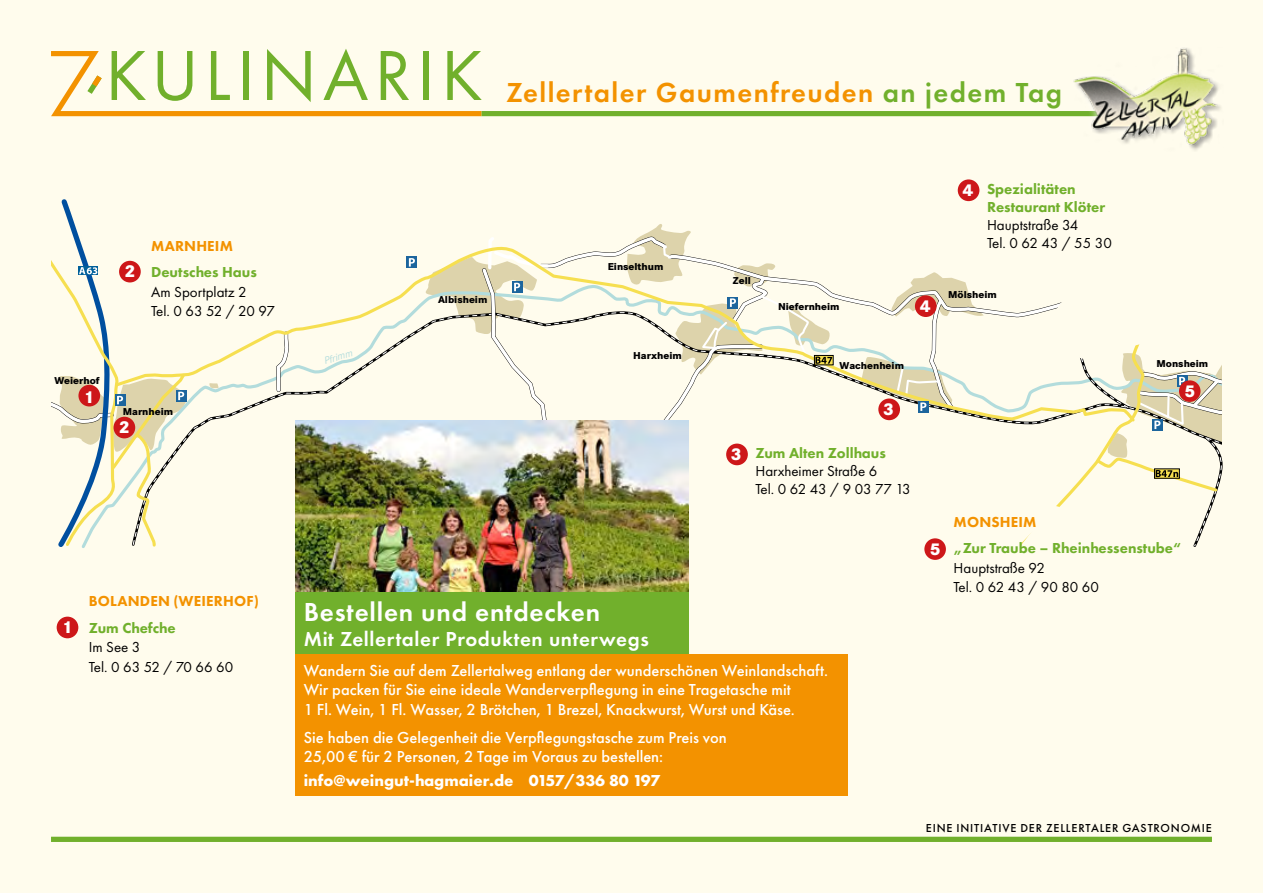
<style>
.page{position:relative;width:1263px;height:893px;background:#fffced}
.page>*{position:absolute;margin:0;border:0;box-sizing:border-box;transform-origin:0 0}
.t1{font:73.35px "Futura PT";letter-spacing:.08em;color:#71b02c}
.t2{font:600 28.5px "Futura PT";letter-spacing:.05em;color:#f39200}
.t3{font:600 27px "Futura PT";letter-spacing:.03em;color:#fff}
.t4{font:600 21px "Futura PT";letter-spacing:.03em;color:#fff}
.t5{font:800 17.85px "Corporate S";color:#fff}
.t6{font:800 17.7px "Corporate S";color:#fff}
.t7{font:500 16.5px/19.5px "Futura PT";color:#fff}
.t8{font:700 16.5px "Futura PT";color:#fff}
.t9{font:15px/19.5px "Futura PT";color:#000}
.t10{font:800 15px/18px "Futura PT";color:#71b02c}
.t11{font:800 15px "Futura PT";letter-spacing:.01em;color:#f39200}
.t12{font:500 12px "Futura PT";letter-spacing:.07em;color:#000}
.t13{font:800 10.35px "Corporate S";color:#000}
.t14{font:italic 10.35px "Corporate S";color:#b2dcdc}
.s1{color:#71b02c}
</style>
<div class="page">
<svg style="left:188px;top:256px;width:806px;height:179px"></svg>
<svg style="left:861px;top:272px;width:123px;height:140px"></svg>
<div style="left:814px;top:355px;width:19px;height:10px;border:1px solid #000"></div>
<svg style="left:407px;top:257px;width:10px;height:11px"></svg>
<svg style="left:409px;top:258px;width:6px;height:9px"></svg>
<svg style="left:51px;top:199px;width:137px;height:349px"></svg>
<div style="left:78px;top:385px;width:22px;height:21px;background:#cd1719;border-radius:50%"></div>
<div style="left:57px;top:617px;width:21px;height:21px;background:#cd1719;border-radius:50%"></div>
<div style="left:878px;top:398px;width:22px;height:22px;background:#cd1719;border-radius:50%"></div>
<div style="left:915px;top:295px;width:21px;height:22px;background:#cd1719;border-radius:50%"></div>
<div style="left:482px;top:111px;width:637px;height:5px;background:#71b02c"></div>
<div style="left:1066px;top:41px;width:157px;height:111px;background:#fffced"></div>
<img style="left:1069px;top:48px;width:152px;height:102px">
<svg style="left:51px;top:51px;width:431px;height:65px"></svg>
<svg style="left:421px;top:224px;width:411px;height:242px"></svg>
<div style="left:51px;top:837px;width:1161px;height:5px;background:#71b02c"></div>
<svg style="left:994px;top:302px;width:229px;height:245px"></svg>
<div style="left:958px;top:179px;width:21px;height:22px;background:#cd1719;border-radius:50%"></div>
<div style="left:924px;top:538px;width:22px;height:22px;background:#cd1719;border-radius:50%"></div>
<img style="left:295px;top:420px;width:394px;height:172px">
<div style="left:295px;top:592px;width:394px;height:62px;background:#71b02c"></div>
<div style="left:295px;top:654px;width:553px;height:142px;background:#f39200"></div>
<div style="left:119px;top:261px;width:22px;height:21px;background:#cd1719;border-radius:50%"></div>
<div style="left:114px;top:417px;width:21px;height:21px;background:#cd1719;border-radius:50%"></div>
<div style="left:726px;top:444px;width:22px;height:21px;background:#cd1719;border-radius:50%"></div>
<h1 class="t1" style="left:105px;top:32px;width:379px">KULINARIK</h1>
<h2 class="t2" style="left:506px;top:75px;width:557px">Zellertaler Gaumenfreuden <span class="s1">an jedem Tag</span></h2>
<p class="t5" style="left:124px;top:261px;width:12px">2</p>
<p class="t11" style="left:151px;top:236px;width:83px">MARNHEIM</p>
<p class="t10" style="left:151px;top:263px;width:107px">Deutsches Haus</p>
<p class="t9" style="left:151px;top:282px;width:125px">Am Sportplatz 2<br>Tel. 0 63 52 / 20 97</p>
<p class="t14" style="left:323px;top:355px;width:31px;rotate:-17deg">Pfrimm</p>
<p class="t13" style="left:438px;top:294px;width:51px">Albisheim</p>
<p class="t13" style="left:608px;top:261px;width:57px">Einselthum</p>
<p class="t13" style="left:633px;top:349px;width:50px">Harxheim</p>
<p class="t13" style="left:733px;top:275px;width:19px">Zell</p>
<p class="t6" style="left:962px;top:179px;width:12px">4</p>
<p class="t10" style="left:987px;top:180px;width:120px">Spezialitäten<br>Restaurant Klöter</p>
<p class="t9" style="left:987px;top:216px;width:126px;line-height:18px">Hauptstraße 34<br>Tel. 0 62 43 / 55 30</p>
<p class="t13" style="left:778px;top:300px;width:63px">Niefernheim</p>
<p class="t6" style="left:920px;top:295px;width:12px">4</p>
<p class="t13" style="left:948px;top:288px;width:50px">Mölsheim</p>
<p class="t13" style="left:839px;top:359px;width:66px">Wachenheim</p>
<p class="t13" style="left:1156px;top:357px;width:53px">Monsheim</p>
<p class="t13" style="left:54px;top:374px;width:47px">Weierhof</p>
<p class="t5" style="left:84px;top:386px;width:12px">1</p>
<p class="t6" style="left:1184px;top:380px;width:12px">5</p>
<p class="t6" style="left:883px;top:398px;width:12px">3</p>
<p class="t13" style="left:123px;top:406px;width:52px">Marnheim</p>
<p class="t5" style="left:119px;top:417px;width:12px">2</p>
<p class="t5" style="left:62px;top:617px;width:12px">1</p>
<p class="t11" style="left:89px;top:592px;width:171px">BOLANDEN (WEIERHOF)</p>
<p class="t10" style="left:89px;top:619px;width:88px">Zum Chefche</p>
<p class="t9" style="left:89px;top:638px;width:146px">Im See 3<br>Tel. 0 63 52 / 70 66 60</p>
<p class="t6" style="left:731px;top:444px;width:12px">3</p>
<p class="t10" style="left:755px;top:444px;width:132px">Zum Alten Zollhaus</p>
<p class="t9" style="left:755px;top:462px;width:157px;line-height:18px">Harxheimer Straße 6<br>Tel. 0 62 43 / 9 03 77 13</p>
<h3 class="t3" style="left:304px;top:595px;width:298px">Bestellen und entdecken</h3>
<p class="t4" style="left:304px;top:626px;width:347px">Mit Zellertaler Produkten unterwegs</p>
<p class="t7" style="left:304px;top:660px;width:526px">Wandern Sie auf dem Zellertalweg entlang der wunderschönen Weinlandschaft.<br>Wir packen für Sie eine ideale Wanderverpflegung in eine Tragetasche mit<br>1 Fl. Wein, 1 Fl. Wasser, 2 Brötchen, 1 Brezel, Knackwurst, Wurst und Käse.</p>
<p class="t7" style="left:304px;top:727px;width:424px">Sie haben die Gelegenheit die Verpflegungstasche zum Preis von<br>25,00 € für 2 Personen, 2 Tage im Voraus zu bestellen:</p>
<p class="t8" style="left:304px;top:770px;width:358px">info@weingut-hagmaier.de 0157/336 80 197</p>
<p class="t6" style="left:930px;top:538px;width:12px">5</p>
<p class="t11" style="left:953px;top:512px;width:84px">MONSHEIM</p>
<p class="t10" style="left:953px;top:539px;width:229px">„Zur Traube – Rheinhessenstube“</p>
<p class="t9" style="left:953px;top:558px;width:147px">Hauptstraße 92<br>Tel. 0 62 43 / 90 80 60</p>
<p class="t12" style="left:926px;top:821px;width:287px">EINE INITIATIVE DER ZELLERTALER GASTRONOMIE</p>
</div>
